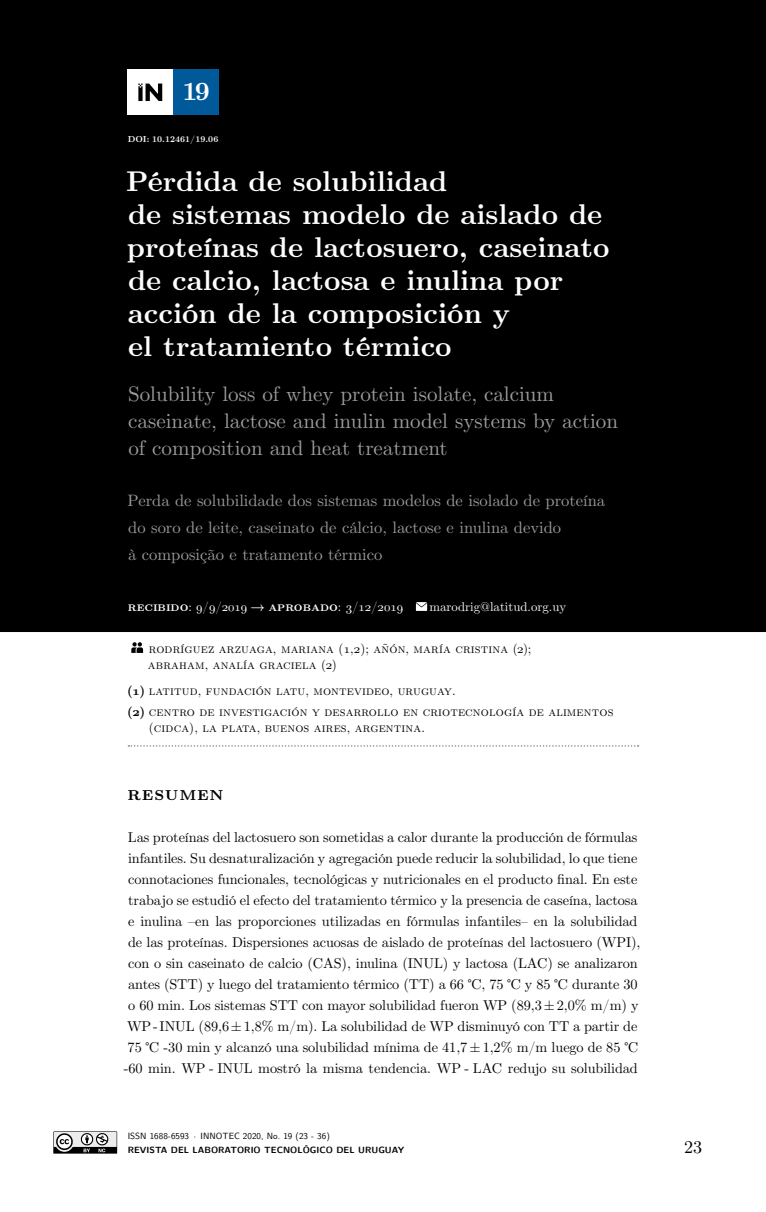
<style>
.page{position:relative;width:766px;height:1212px;background:#fff}
.page>*{position:absolute;margin:0;border:0;box-sizing:border-box;transform-origin:0 0}
.t1{font:700 28.5px/33px "CMU Serif";color:#fff}
.t2{font:700 26.25px "CMU Serif";color:#fff}
.t3{font:21px/27px "CMU Serif";color:#9d9d9c}
.t4{font:700 19.2px "CMU Serif";letter-spacing:.04em;color:#000}
.t5{font:18px "CMU Serif";color:#000}
.t6{font:16.5px/27px "CMU Serif";color:#9d9d9c}
.t7{font:14.25px/21px "CMU Serif";letter-spacing:-.005em;color:#000;text-align:center}
.t8{font:12.75px/16.5px "CMU Serif";letter-spacing:.01em;color:#000}
.t9{font:12.75px "CMU Serif";color:#fff}
.t10{font:700 9px "CMU Sans Serif";letter-spacing:.005em;color:#000}
.t11{font:9px "CMU Sans Serif";letter-spacing:.005em;color:#000}
.t12{font:700 8.7px "CMU Serif";letter-spacing:.005em;color:#fff}
.s1{font-weight:700}
</style>
<div class="page">
<svg style="left:53px;top:1131px;width:64px;height:22px"></svg>
<div style="left:0;top:0;width:765px;height:632px;background:#000"></div>
<div style="left:128px;top:70px;width:45px;height:45px;background:#fff"></div>
<div style="left:173px;top:70px;width:45px;height:45px;background:#005a9a"></div>
<svg style="left:138px;top:84px;width:24px;height:17px"></svg>
<svg style="left:128px;top:745px;width:510px;height:2px"></svg>
<svg style="left:416px;top:602px;width:11px;height:9px"></svg>
<svg style="left:131px;top:642px;width:12px;height:11px"></svg>
<h2 class="t2" style="left:182px;top:71px;width:29px">19</h2>
<p class="t12" style="left:128px;top:132px;width:92px">DOI: 10.12461/19.06</p>
<h1 class="t1" style="left:126px;top:164px;width:485px">Pérdida de solubilidad<br>de sistemas modelo de aislado de proteínas de lactosuero, caseinato de calcio, lactosa e inulina por acción de la composición y<br>el tratamiento térmico</h1>
<h3 class="t3" style="left:128px;top:380px;width:491px">Solubility loss of whey protein isolate, calcium caseinate, lactose and inulin model systems by action of composition and heat treatment</h3>
<p class="t6" style="left:128px;top:486px;width:479px">Perda de solubilidade dos sistemas modelos de isolado de proteína do soro de leite, caseinato de cálcio, lactose e inulina devido<br>à composição e tratamento térmico</p>
<p class="t9" style="left:128px;top:597px;width:277px"><span class="s1">recibido</span>: 9/9/2019 <span class="s1">→ aprobado</span>: 3/12/2019</p>
<p class="t9" style="left:429px;top:597px;width:138px">marodrig@latitud.org.uy</p>
<p class="t8" style="left:148px;top:640px;width:385px">Rodríguez Arzuaga, Mariana (1,2); Añón, María Cristina (2);<br>Abraham , Analía Grac</p>
<p class="t8" style="left:127px;top:652px;width:330px;line-height:25.5px;text-indent:164px">iela (2)<br><span class="s1">(1)</span> Latitud, Fundación LATU , Montevideo, Uruguay.</p>
<p class="t8" style="left:149px;top:703px;width:466px;text-indent:-22px"><span class="s1">(2)</span> Centro de investigación y Desarrollo en Criotecnología de Alimentos (CiDCA), La Plata, Buenos Aires, Argentina.</p>
<h3 class="t4" style="left:127px;top:778px;width:98px">Resumen</h3>
<p class="t7" style="left:124px;top:826px;width:518px">Las proteínas del lactosuero son sometidas a calor durante la producción de fórmulas infantiles. Su desnaturalización y agregación puede reducir la solubilidad, lo que tiene connotaciones funcionales, tecnológicas y nutricionales en el producto final. En este trabajo se estudió el efecto del tratamiento térmico y la presencia de caseína, lactosa e inulina –en las proporciones utilizadas en fórmulas infantiles– en la solubilidad de las proteínas. Dispersiones acuosas de aislado de proteínas del lactosuero (WPI), con o sin caseinato de calcio (CAS), inulina (INUL) y lactosa (LAC) se analizaron antes (STT) y luego del tratamiento térmico (TT) a 66 ℃, 75 ℃ y 85 ℃ durante 30 o 60 min. Los sistemas STT con mayor solubilidad fueron WP (89,3 ± 2,0% m/m) y WP - INUL (89,6 ± 1,8% m/m). La solubilidad de WP disminuyó con TT a partir de 75 ℃ -30 min y alcanzó una solubilidad mínima de 41,7 ± 1,2% m/m luego de 85 ℃ -60 min. WP - INUL mostró la misma tendencia. WP - LAC redujo su solubilidad</p>
<p class="t11" style="left:128px;top:1128px;width:204px">ISSN 1688-6593 · INNOTEC 2020, No. 19 (23 - 36)</p>
<p class="t10" style="left:128px;top:1142px;width:278px">REVISTA DEL LABORATORIO TECNOLÓGICO DEL URUGUAY</p>
<p class="t5" style="left:683px;top:1133px;width:20px">23</p>
</div>
